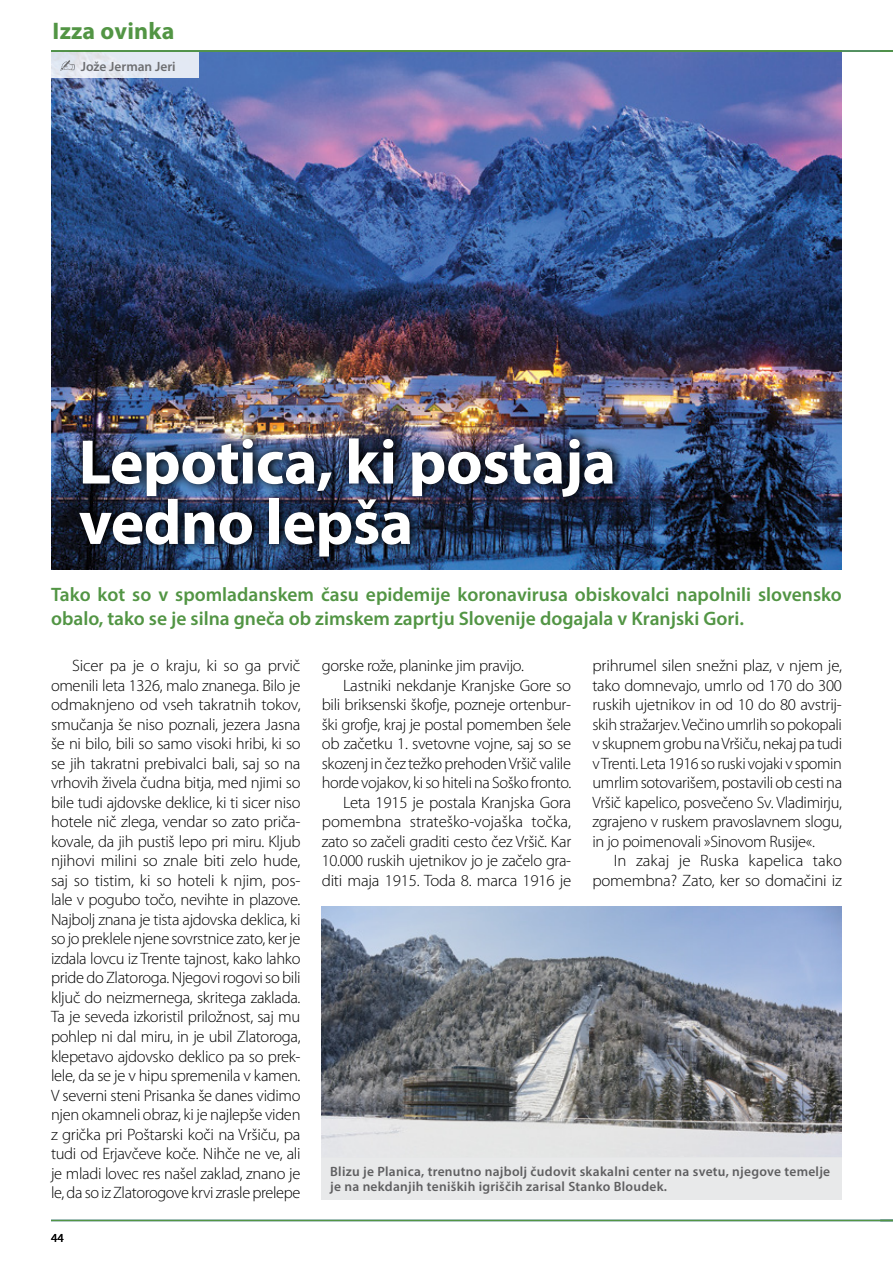
<style>
.page{position:relative;width:893px;height:1263px;background:#fff}
.page>*{position:absolute;margin:0;border:0;box-sizing:border-box;transform-origin:0 0}
.t1{font:700 63.45px/60.4px "Myriad Pro";letter-spacing:-.01em;color:#fff}
.t2{font:700 24px "Myriad Pro";letter-spacing:.01em;color:#529544}
.t3{font:600 19.5px/23.4px "Myriad Pro";color:#529544}
.t4{font:300 16.5px/19.5px "Myriad Pro";letter-spacing:-.02em;color:#000;text-align:justify}
.t5{font:300 16.5px/19.5px "Myriad Pro";color:#000;text-align:right}
.t6{font:600 13.5px/15px "Myriad Pro";letter-spacing:.02em;color:#4d4d4f}
.t7{font:600 13.5px "Myriad Pro";color:#6d6e71}
.t8{font:12.3px "Myriad Pro";color:#000}
</style>
<div class="page">
<img style="left:51px;top:52px;width:791px;height:518px">
<hr style="left:51px;top:1220px;width:842px;height:1px;background:#529544">
<hr style="left:51px;top:50px;width:842px;height:2px;background:#529544">
<img style="left:72px;top:427px;width:554px;height:140px">
<div style="left:51px;top:52px;width:147px;height:25px;background:#e3e9f3"></div>
<svg style="left:60px;top:60px;width:15px;height:11px"></svg>
<img style="left:322px;top:906px;width:520px;height:251px">
<div style="left:322px;top:1157px;width:520px;height:42px;background:#e6e7e8"></div>
<h2 class="t2" style="left:53px;top:16px;width:124px">Izza ovinka</h2>
<p class="t7" style="left:81px;top:58px;width:96px">Jože Jerman Jeri</p>
<h1 class="t1" style="left:79px;top:430px;width:539px">Lepotica, ki postaja vedno lepša</h1>
<p class="t3" style="left:51px;top:583px;width:792px">Tako kot so v spomladanskem času epidemije koronavirusa obiskovalci napolnili slovensko obalo, tako se je silna gneča ob zimskem zaprtju Slovenije dogajala v Kranjski Gori.</p>
<p class="t4" style="left:51px;top:656px;width:251px;text-indent:21px">Sicer pa je o kraju, ki so ga prvič omenili leta 1326, malo znanega. Bilo je odmaknjeno od vseh takratnih tokov, smučanja še niso poznali, jezera Jasna še ni bilo, bili so samo visoki hribi, ki so se jih takratni prebivalci bali, saj so na vrhovih živela čudna bitja, med njimi so bile tudi ajdovske deklice, ki ti sicer niso hotele nič zlega, vendar so zato priča&shy;kovale, da jih pustiš lepo pri miru. Kljub njihovi milini so znale biti zelo hude, saj so tistim, ki so hoteli k njim, pos&shy;lale v pogubo točo, nevihte in plazove.<br>Najbolj znana je tista ajdovska deklica, ki so jo preklele njene sovrstnice zato, ker je izdala lovcu iz Trente tajnost, kako lahko pride do Zlatoroga. Njegovi rogovi so bili ključ do neizmernega, skritega zaklada.<br>Ta je seveda izkoristil priložnost, saj mu pohlep ni dal miru, in je ubil Zlatoroga, klepetavo ajdovsko deklico pa so prek&shy;lele, da se je v hipu spremenila v kamen.<br>V severni steni Prisanka še danes vidimo njen okamneli obraz, ki je najlepše viden z grička pri Poštarski koči na Vršiču, pa tudi od Erjavčeve koče. Nihče ne ve, ali je mladi lovec res našel zaklad, znano je le, da so iz Zlatorogove krvi zrasle prelepe</p>
<p class="t8" style="left:51px;top:1230px;width:14px">44</p>
<p class="t4" style="left:322px;top:656px;width:204px">gorske rože, planinke jim pravijo.</p>
<p class="t4" style="left:343px;top:676px;width:230px">Lastniki nekdanje Kranjske Gore so</p>
<p class="t4" style="left:322px;top:695px;width:251px">bili briksenski škofje, pozneje ortenbur-</p>
<p class="t4" style="left:322px;top:715px;width:251px">ški grofje, kraj je postal pomemben šele</p>
<p class="t4" style="left:322px;top:734px;width:251px">ob začetku 1. svetovne vojne, saj so se</p>
<p class="t4" style="left:322px;top:754px;width:251px">skozenj in čez težko prehoden Vršič valile</p>
<p class="t4" style="left:322px;top:773px;width:251px">horde vojakov, ki so hiteli na Soško fronto.</p>
<p class="t4" style="left:343px;top:793px;width:230px">Leta 1915 je postala Kranjska Gora</p>
<p class="t4" style="left:322px;top:812px;width:251px">pomembna strateško-vojaška točka,</p>
<p class="t4" style="left:322px;top:832px;width:251px">zato so začeli graditi cesto čez Vršič. Kar</p>
<p class="t4" style="left:322px;top:851px;width:251px">10.000 ruskih ujetnikov jo je začelo gra-</p>
<p class="t4" style="left:322px;top:871px;width:251px">diti maja 1915. Toda 8. marca 1916 je</p>
<p class="t4" style="left:592px;top:656px;width:251px">prihrumel silen snežni plaz, v njem je, tako domnevajo, umrlo od 170 do 300 ruskih ujetnikov in od 10 do 80 avstrij&shy;skih stražarjev. Večino umrlih so pokopali v skupnem grobu na Vršiču, nekaj pa tudi v Trenti. Leta 1916 so ruski vojaki v spomin umrlim sotovarišem, postavili ob cesti na Vršič kapelico, posvečeno Sv. Vladimirju, zgrajeno v ruskem pravoslavnem slogu, in jo poimenovali »Sinovom Rusije«.</p>
<p class="t5" style="left:592px;top:851px;width:251px">In zakaj je Ruska kapelica tako pomembna? Zato, ker so domačini iz</p>
<p class="t6" style="left:330px;top:1163px;width:501px">Blizu je Planica, trenutno najbolj čudovit skakalni center na svetu, njegove temelje je na nekdanjih teniških igriščih zarisal Stanko Bloudek.</p>
</div>
